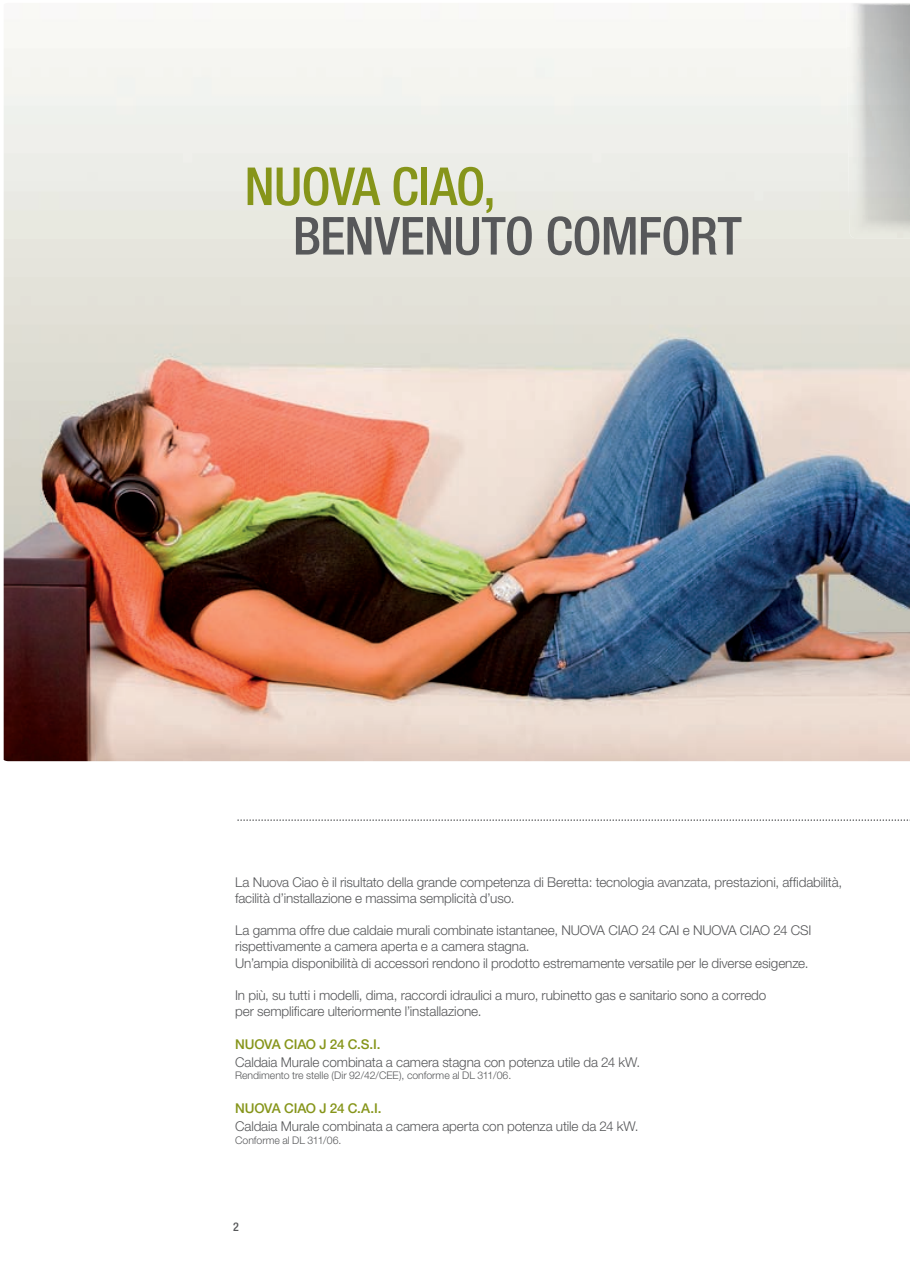
<style>
.page{position:relative;width:910px;height:1280px;background:#fff}
.page>*{position:absolute;margin:0;border:0;box-sizing:border-box;transform-origin:0 0}
.t1{font:500 condensed 52.5px "Helvetica Neue";letter-spacing:-.015em;color:#57585a}
.t2{font:500 condensed 52.5px "Helvetica Neue";letter-spacing:-.015em;color:#86951a}
.t3{font:300 13.5px/16.2px "Helvetica Neue";letter-spacing:-.01em;color:#57585a}
.t4{font:500 13.5px "Helvetica Neue";letter-spacing:-.015em;color:#86951a}
.t5{font:500 condensed 12px "Helvetica Neue";color:#57585a}
.t6{font:300 10.5px "Helvetica Neue";color:#57585a}
</style>
<div class="page">
<img style="left:4px;top:19px;width:906px;height:742px">
<svg style="left:237px;top:819px;width:673px;height:2px"></svg>
<img style="left:846px;top:3px;width:64px;height:235px">
<h1 class="t2" style="left:244px;top:155px;width:253px">NUOVA CIAO,</h1>
<h1 class="t1" style="left:293px;top:205px;width:450px">BENVENUTO COMFORT</h1>
<p class="t3" style="left:235px;top:873px;width:609px">La Nuova Ciao è il risultato della grande competenza di Beretta: tecnologia avanzata, prestazioni, affidabilità, facilità d’installazione e massima semplicità d’uso.</p>
<p class="t3" style="left:235px;top:922px;width:578px">La gamma offre due caldaie murali combinate istantanee, NUOVA CIAO 24 CAI e NUOVA CIAO 24 CSI rispettivamente a camera aperta e a camera stagna.<br>Un’ampia disponibilità di accessori rendono il prodotto estremamente versatile per le diverse esigenze.</p>
<p class="t3" style="left:235px;top:987px;width:533px">In più, su tutti i modelli, dima, raccordi idraulici a muro, rubinetto gas e sanitario sono a corredo per semplificare ulteriormente l’installazione.</p>
<p class="t4" style="left:235px;top:1036px;width:147px">NUOVA CIAO J 24 C.S.I.</p>
<p class="t3" style="left:235px;top:1053px;width:407px">Caldaia Murale combinata a camera stagna con potenza utile da 24 kW.</p>
<p class="t6" style="left:235px;top:1069px;width:278px">Rendimento tre stelle (Dir 92/42/CEE), conforme al DL 311/06.</p>
<p class="t4" style="left:235px;top:1101px;width:148px">NUOVA CIAO J 24 C.A.I.</p>
<p class="t3" style="left:235px;top:1118px;width:405px">Caldaia Murale combinata a camera aperta con potenza utile da 24 kW.</p>
<p class="t6" style="left:235px;top:1134px;width:108px">Conforme al DL 311/06.</p>
<p class="t5" style="left:233px;top:1220px;width:7px">2</p>
</div>
